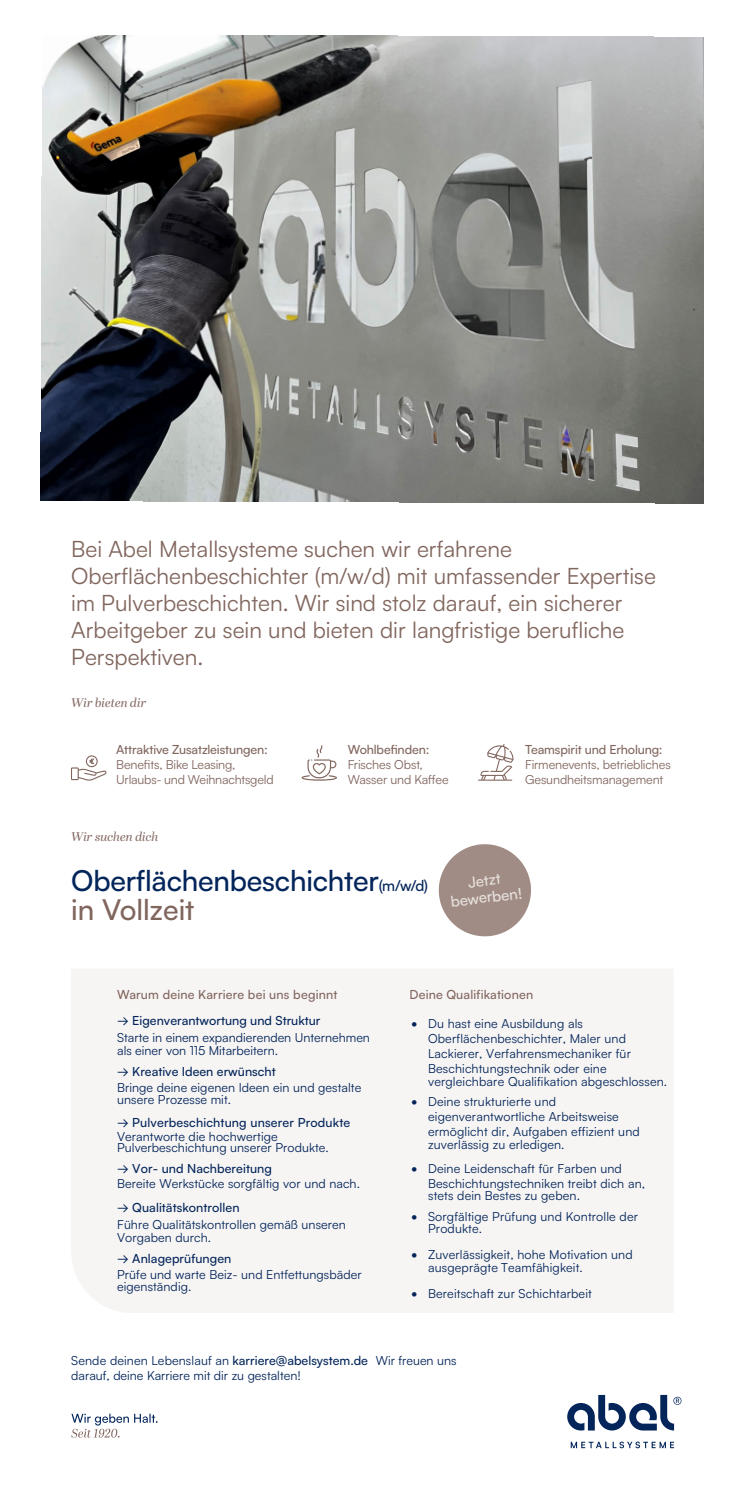
<style>
.page{position:relative;width:745px;height:1506px;background:#fff}
.page>*{position:absolute;margin:0;border:0;box-sizing:border-box;transform-origin:0 0}
.t1{font:500 28.75px/29px "Satoshi";letter-spacing:-.01em;color:#03255a}
.t2{font:22.5px/27px "Satoshi";color:#81665e}
.t3{font:500 15px/16.9px "Satoshi";color:#e6e1de;text-align:center}
.t4{font:12.5px/15px "Satoshi";letter-spacing:.01em;color:#03255a}
.t5{font:500 12.5px "Satoshi";letter-spacing:.005em;color:#03255a}
.t6{font:12.5px/15px "Satoshi";letter-spacing:-.01em;color:#81665e}
.t7{font:500 12.5px "Satoshi";letter-spacing:-.005em;color:#81665e}
.t8{font:500 12.5px "Satoshi";letter-spacing:.015em;color:#81665e}
.t9{font:italic 12.5px "Abril Display";color:#81665e}
.s1{font-size:15px}
.s2{color:#81665e}
.s3{font-weight:500}
</style>
<div class="page">
<img style="left:41px;top:35px;width:662px;height:468px">
<svg style="left:301px;top:745px;width:36px;height:36px"></svg>
<svg style="left:478px;top:744px;width:35px;height:37px"></svg>
<svg style="left:71px;top:755px;width:35px;height:26px"></svg>
<svg style="left:570px;top:1442px;width:103px;height:6px"></svg>
<svg style="left:567px;top:1395px;width:114px;height:35px"></svg>
<svg style="left:71px;top:1414px;width:86px;height:24px"></svg>
<div style="left:71px;top:969px;width:602px;height:344px;background:#f7f5f4"></div>
<svg style="left:438px;top:844px;width:93px;height:93px"></svg>
<p class="t2" style="left:71px;top:534px;width:585px">Bei Abel Metallsysteme suchen wir erfahrene Oberflächenbeschichter (m/w/d) mit umfassender Expertise im Pulverbeschichten. Wir sind stolz darauf, ein sicherer Arbeitgeber zu sein und bieten dir langfristige berufliche Perspektiven.</p>
<p class="t9" style="left:71px;top:694px;width:76px">Wir bieten dir</p>
<p class="t7" style="left:347px;top:740px;width:83px">Wohlbefinden:</p>
<p class="t6" style="left:347px;top:756px;width:102px">Frisches Obst,<br>Wasser und Kaffee</p>
<p class="t7" style="left:116px;top:740px;width:153px">Attraktive Zusatzleistungen:</p>
<p class="t6" style="left:116px;top:756px;width:159px">Benefits, Bike Leasing,<br>Urlaubs- und Weihnachtsgeld</p>
<p class="t7" style="left:524px;top:740px;width:139px">Teamspirit und Erholung:</p>
<p class="t6" style="left:524px;top:756px;width:147px">Firmenevents, betriebliches<br>Gesundheitsmanagement</p>
<p class="t9" style="left:71px;top:828px;width:89px">Wir suchen dich</p>
<h1 class="t1" style="left:71px;top:865px;width:358px">Oberflächenbeschichter<span class="s1">(m/w/d) </span><span class="s2">in Vollzeit</span></h1>
<p class="t3" style="left:447px;top:876px;width:73px;rotate:-7deg">Jetzt bewerben!</p>
<p class="t8" style="left:117px;top:986px;width:222px">Warum deine Karriere bei uns beginnt</p>
<p class="t5" style="left:117px;top:1012px;width:205px">→ Eigenverantwortung und Struktur</p>
<p class="t4" style="left:117px;top:1031px;width:254px;line-height:12.6px">Starte in einem expandierenden Unternehmen als einer von 115 Mitarbeitern.</p>
<p class="t5" style="left:117px;top:1063px;width:160px">→ Kreative Ideen erwünscht</p>
<p class="t4" style="left:117px;top:1082px;width:245px;line-height:11.5px">Bringe deine eigenen Ideen ein und gestalte unsere Prozesse mit.</p>
<p class="t5" style="left:117px;top:1114px;width:234px">→ Pulverbeschichtung unserer Produkte</p>
<p class="t4" style="left:117px;top:1130px;width:213px;line-height:11.1px">Verantworte die hochwertige<br>Pulverbeschichtung unserer Produkte.</p>
<p class="t5" style="left:117px;top:1160px;width:156px">→ Vor- und Nachbereitung</p>
<p class="t4" style="left:117px;top:1176px;width:244px">Bereite Werkstücke sorgfältig vor und nach.</p>
<p class="t5" style="left:117px;top:1199px;width:124px">→ Qualitätskontrollen</p>
<p class="t4" style="left:117px;top:1218px;width:230px;line-height:12.6px">Führe Qualitätskontrollen gemäß unseren<br>Vorgaben durch.</p>
<p class="t5" style="left:117px;top:1250px;width:116px">→ Anlageprüfungen</p>
<p class="t4" style="left:117px;top:1268px;width:246px;line-height:11.5px">Prüfe und warte Beiz- und Entfettungsbäder eigenständig.</p>
<p class="t8" style="left:409px;top:986px;width:125px">Deine Qualifikationen</p>
<p class="t4" style="left:428px;top:1016px;width:204px;text-indent:-17px">• Du hast eine Ausbildung als Oberflächenbeschichter, Maler und Lackierer, Verfahrensmechaniker für Beschichtungstechnik oder eine</p>
<p class="t4" style="left:428px;top:1073px;width:240px">vergleichbare Qualifikation abgeschlossen.</p>
<p class="t4" style="left:428px;top:1094px;width:213px;text-indent:-17px">• Deine strukturierte und eigenverantwortliche Arbeitsweise ermöglicht dir, Aufgaben effizient und</p>
<p class="t4" style="left:428px;top:1136px;width:138px">zuverlässig zu erledigen.</p>
<p class="t4" style="left:428px;top:1160px;width:218px;text-indent:-17px">• Deine Leidenschaft für Farben und<br>Beschichtungstechniken treibt dich an,</p>
<p class="t4" style="left:428px;top:1188px;width:153px">stets dein Bestes zu geben.</p>
<p class="t4" style="left:428px;top:1209px;width:211px;line-height:12.6px;text-indent:-17px">• Sorgfältige Prüfung und Kontrolle der<br>Produkte.</p>
<p class="t4" style="left:428px;top:1248px;width:206px;line-height:12.6px;text-indent:-17px">• Zuverlässigkeit, hohe Motivation und ausgeprägte Teamfähigkeit.</p>
<p class="t4" style="left:411px;top:1285px;width:182px">• Bereitschaft zur Schichtarbeit</p>
<p class="t4" style="left:71px;top:1352px;width:386px">Sende deinen Lebenslauf an <span class="s3">karriere@abelsystem.de</span> Wir freuen uns darauf, deine Karriere mit dir zu gestalten!</p>
</div>
